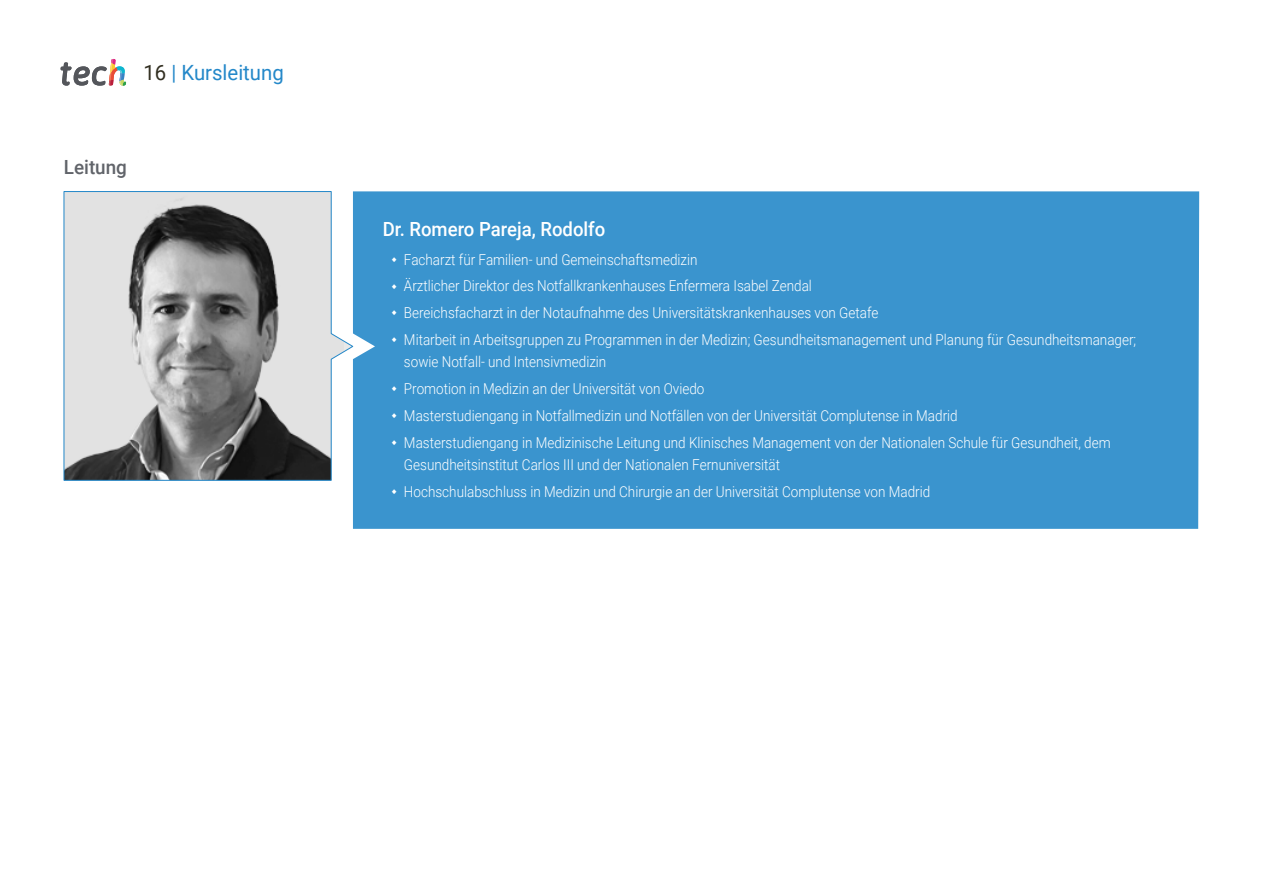
<style>
.page{position:relative;width:1263px;height:893px;background:#fff}
.page>*{position:absolute;margin:0;border:0;box-sizing:border-box;transform-origin:0 0}
.t1{font:21px "Roboto";color:#2488c9}
.t2{font:500 19.5px "Roboto";color:#fff;scale:.95 1}
.t3{font:500 19.5px "Roboto";color:#61646a}
.t4{font:300 15px/26.7px "Roboto";color:#fff;scale:.9 1}
.s1{color:#312e20}
</style>
<div class="page">
<div style="left:353px;top:191px;width:846px;height:338px;background:#3a94ce"></div>
<svg style="left:64px;top:191px;width:289px;height:290px;background:#a9aaab"></svg>
<svg style="left:61px;top:59px;width:65px;height:27px"></svg>
<svg style="left:392px;top:257px;width:5px;height:5px"></svg>
<svg style="left:392px;top:284px;width:5px;height:5px"></svg>
<svg style="left:392px;top:310px;width:5px;height:5px"></svg>
<svg style="left:392px;top:337px;width:5px;height:5px"></svg>
<svg style="left:392px;top:386px;width:5px;height:5px"></svg>
<svg style="left:392px;top:413px;width:5px;height:5px"></svg>
<svg style="left:392px;top:440px;width:5px;height:5px"></svg>
<svg style="left:392px;top:489px;width:5px;height:5px"></svg>
<h1 class="t1" style="left:144px;top:57px;width:142px"><span class="s1">16</span> | Kursleitung</h1>
<h2 class="t3" style="left:64px;top:154px;width:65px">Leitung</h2>
<h2 class="t2" style="left:383px;top:215px;width:236px">Dr. Romero Pareja, Rodolfo</h2>
<p class="t4" style="left:404px;top:245px;width:815px">Facharzt für Familien- und Gemeinschaftsmedizin<br>Ärztlicher Direktor des Notfallkrankenhauses Enfermera Isabel Zendal<br>Bereichsfacharzt in der Notaufnahme des Universitätskrankenhauses von Getafe<br>Mitarbeit in Arbeitsgruppen zu Programmen in der Medizin; Gesundheitsmanagement und Planung für Gesundheitsmanager;</p>
<p class="t4" style="left:404px;top:348px;width:787px">sowie Notfall- und Intensivmedizin<br>Promotion in Medizin an der Universität von Oviedo<br>Masterstudiengang in Notfallmedizin und Notfällen von der Universität Complutense in Madrid<br>Masterstudiengang in Medizinische Leitung und Klinisches Management von der Nationalen Schule für Gesundheit, dem</p>
<p class="t4" style="left:404px;top:451px;width:586px">Gesundheitsinstitut Carlos III und der Nationalen Fernuniversität<br>Hochschulabschluss in Medizin und Chirurgie an der Universität Complutense von Madrid</p>
</div>
